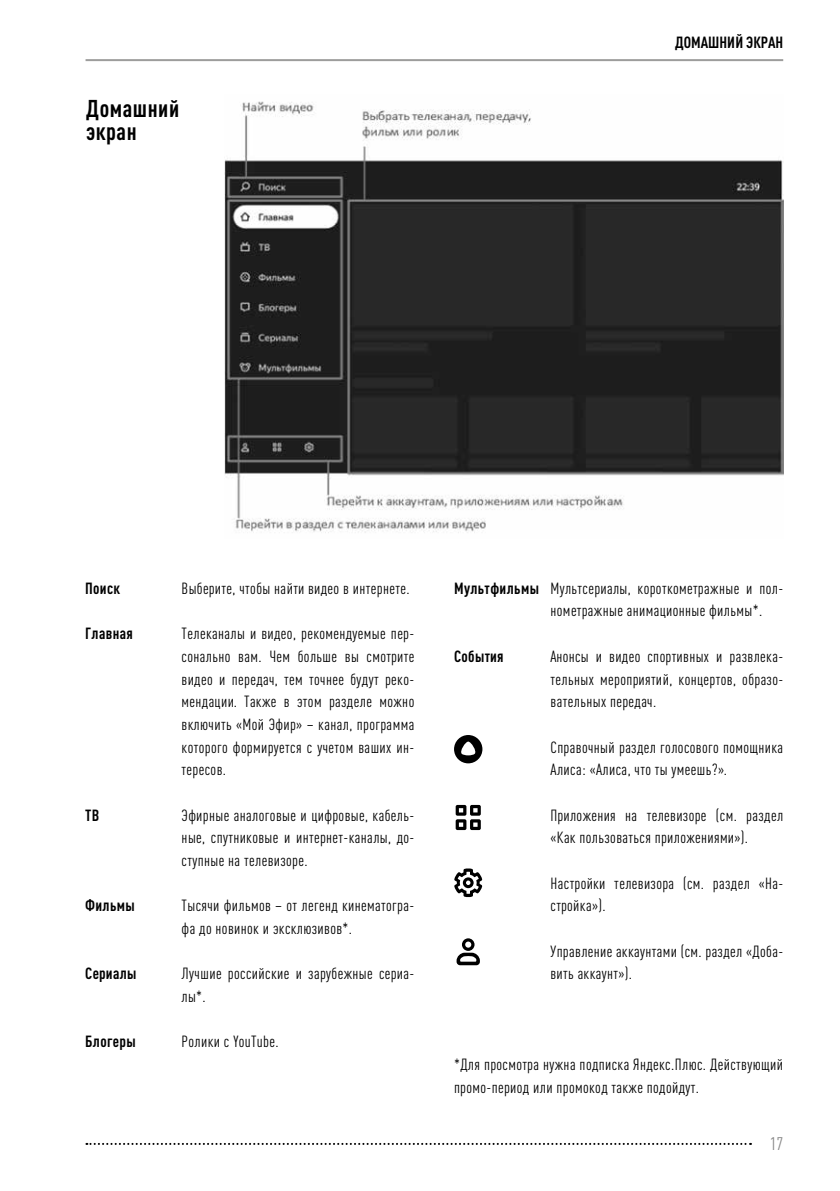
<style>
.page{position:relative;width:840px;height:1191px;background:#fff}
.page>*{position:absolute;margin:0;border:0;box-sizing:border-box;transform-origin:0 0}
.t1{font:700 24px/22.6px "DIN Pro C Condensed";letter-spacing:.025em;color:#000}
.t2{font:18px "DIN Pro C Condensed";color:#878787}
.t3{font:16px/22.6px "DIN Pro C Condensed";letter-spacing:.025em;color:#000}
.t4{font:700 16px "DIN Pro C Condensed";letter-spacing:.025em;color:#000}
.t5{font:700 16px "DIN Pro C Condensed";color:#000}
.s1{font-weight:700}
</style>
<div class="page">
<svg style="left:86px;top:1142px;width:664px;height:2px"></svg>
<hr style="left:85px;top:59px;width:697px;height:2px;background:#9d9d9c">
<img style="left:225px;top:101px;width:557px;height:432px">
<svg style="left:454px;top:735px;width:28px;height:28px"></svg>
<svg style="left:455px;top:805px;width:25px;height:25px"></svg>
<svg style="left:454px;top:868px;width:28px;height:29px"></svg>
<svg style="left:456px;top:938px;width:23px;height:27px"></svg>
<h1 class="t1" style="left:86px;top:95px;width:95px">Домашний экран</h1>
<p class="t5" style="left:674px;top:30px;width:110px">ДОМАШНИЙ ЭКРАН</p>
<p class="t4" style="left:85px;top:576px;width:37px">Поиск</p>
<p class="t3" style="left:181px;top:575px;width:229px">Выберите, чтобы найти видео в интернете.</p>
<p class="t4" style="left:85px;top:621px;width:49px">Главная</p>
<p class="t3" style="left:181px;top:621px;width:234px;text-align:justify">Телеканалы и видео, рекомендуемые пер&shy;сонально вам. Чем больше вы смотрите видео и передач, тем точнее будут реко&shy;мендации. Также в этом разделе можно включить «Мой Эфир» – канал, программа которого формируется с учетом ваших ин&shy;тересов.</p>
<p class="t4" style="left:85px;top:803px;width:16px">ТВ</p>
<p class="t3" style="left:181px;top:802px;width:234px;text-align:justify">Эфирные аналоговые и цифровые, кабель&shy;ные, спутниковые и интернет-каналы, до&shy;ступные на телевизоре.</p>
<p class="t4" style="left:85px;top:893px;width:51px">Фильмы</p>
<p class="t3" style="left:181px;top:893px;width:234px">Тысячи фильмов – от легенд кинематогра&shy;фа до новинок и эксклюзивов*.</p>
<p class="t4" style="left:85px;top:961px;width:53px">Сериалы</p>
<p class="t3" style="left:181px;top:961px;width:234px">Лучшие российские и зарубежные сериа&shy;лы*.</p>
<p class="t4" style="left:85px;top:1029px;width:52px">Блогеры</p>
<p class="t3" style="left:181px;top:1029px;width:98px">Ролики с YouTube.</p>
<p class="t3" style="left:550px;top:575px;width:234px;text-indent:-96px"><span class="s1">Мультфильмы</span> Мультсериалы, короткометражные и пол&shy;нометражные анимационные фильмы*.</p>
<p class="t4" style="left:454px;top:644px;width:51px">События</p>
<p class="t3" style="left:550px;top:643px;width:234px;text-align:justify">Анонсы и видео спортивных и развлека&shy;тельных мероприятий, концертов, образо&shy;вательных передач.</p>
<p class="t3" style="left:550px;top:734px;width:234px">Справочный раздел голосового помощника<br>Алиса: «Алиса, что ты умеешь?».</p>
<p class="t3" style="left:550px;top:802px;width:234px">Приложения на телевизоре (см. раздел «Как пользоваться приложениями»).</p>
<p class="t3" style="left:550px;top:870px;width:234px">Настройки телевизора (см. раздел «На&shy;стройка»).</p>
<p class="t3" style="left:550px;top:938px;width:234px">Управление аккаунтами (см. раздел «Доба&shy;вить аккаунт»).</p>
<p class="t3" style="left:454px;top:1052px;width:330px">*Для просмотра нужна подписка Яндекс.Плюс. Действующий промо-период или промокод также подойдут.</p>
<p class="t2" style="left:769px;top:1130px;width:14px">17</p>
</div>
